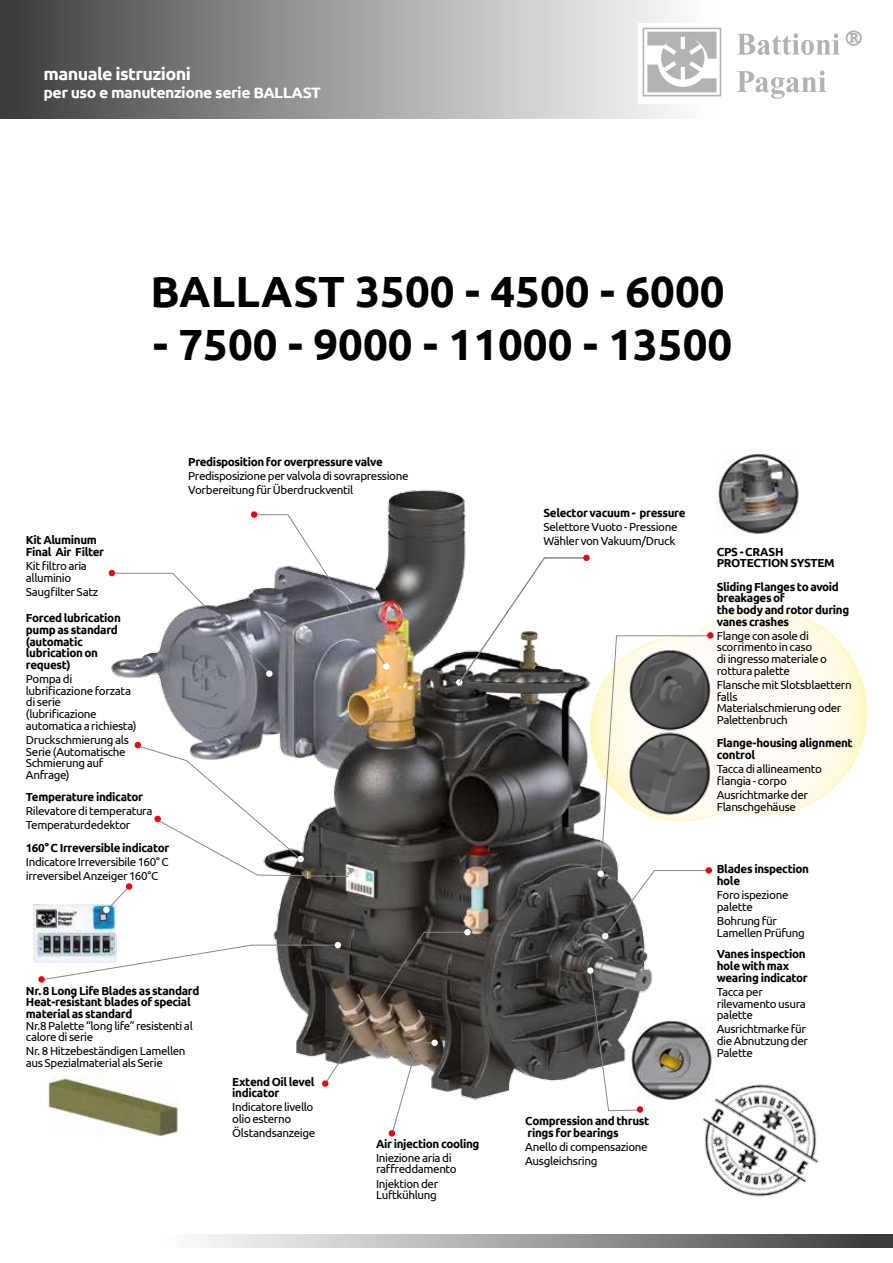
<style>
.page{position:relative;width:893px;height:1263px;background:#fff}
.page>*{position:absolute;margin:0;border:0;box-sizing:border-box;transform-origin:0 0}
.t1{font:700 43.65px "Ubuntu";color:#000}
.t2{font:700 16.95px "Ubuntu";letter-spacing:-.035em;color:#fff;scale:1.06 1}
.t3{font:700 15px "Ubuntu";letter-spacing:-.035em;color:#fff;scale:1.06 1}
.t4{font:11.7px/11.7px "Ubuntu";letter-spacing:-.03em;color:#000}
.t5{font:700 11.7px/11.7px "Ubuntu";letter-spacing:-.03em;color:#000}
</style>
<div class="page">
<div style="left:0;top:0;width:754px;height:118px;background:linear-gradient(to right,#414140,#fff)"></div>
<svg style="left:638px;top:23px;width:94px;height:81px"></svg>
<svg style="left:737px;top:71px;width:89px;height:28px"></svg>
<svg style="left:737px;top:33px;width:103px;height:22px"></svg>
<div style="left:643px;top:28px;width:78px;height:68px;border:2px solid #b3b2b2"></div>
<svg style="left:647px;top:32px;width:69px;height:60px"></svg>
<svg style="left:846px;top:30px;width:16px;height:16px"></svg>
<svg style="left:205px;top:1234px;width:688px;height:13px;background:#9a9a9a"></svg>
<img style="left:108px;top:489px;width:545px;height:611px">
<div style="left:266px;top:670px;width:7px;height:7px;background:#fff;border-radius:50%"></div>
<img style="left:33px;top:904px;width:83px;height:58px">
<div style="left:348px;top:873px;width:7px;height:7px;background:#fff;border-radius:50%"></div>
<div style="left:464px;top:929px;width:7px;height:6px;background:#fff;border-radius:50%"></div>
<svg style="left:109px;top:514px;width:278px;height:160px"></svg>
<div style="left:251px;top:511px;width:6px;height:7px;background:#e30613;border-radius:50%"></div>
<div style="left:383px;top:663px;width:7px;height:7px;background:#fff;border-radius:50%"></div>
<svg style="left:135px;top:742px;width:217px;height:135px"></svg>
<div style="left:297px;top:856px;width:7px;height:6px;background:#fff;border-radius:50%"></div>
<div style="left:38px;top:976px;width:7px;height:6px;background:#e30613;border-radius:50%"></div>
<svg style="left:41px;top:931px;width:427px;height:205px"></svg>
<svg style="left:106px;top:883px;width:27px;height:28px"></svg>
<div style="left:103px;top:906px;width:7px;height:7px;background:#fff;border-radius:50%"></div>
<div style="left:456px;top:679px;width:7px;height:7px;background:#fff;border-radius:50%"></div>
<img style="left:641px;top:1017px;width:73px;height:85px">
<img style="left:717px;top:454px;width:82px;height:82px">
<svg style="left:590px;top:608px;width:277px;height:214px"></svg>
<svg style="left:600px;top:635px;width:111px;height:304px"></svg>
<div style="left:597px;top:870px;width:7px;height:7px;background:#fff;border-radius:50%"></div>
<div style="left:706px;top:867px;width:6px;height:7px;background:#e30613;border-radius:50%"></div>
<div style="left:707px;top:632px;width:7px;height:7px;background:#e30613;border-radius:50%"></div>
<img style="left:677px;top:1060px;width:142px;height:137px">
<svg style="left:458px;top:557px;width:129px;height:127px"></svg>
<svg style="left:589px;top:970px;width:52px;height:141px"></svg>
<div style="left:587px;top:967px;width:7px;height:7px;background:#fff;border-radius:50%"></div>
<div style="left:781px;top:1055px;width:6px;height:7px;background:#fff;border-radius:50%"></div>
<div style="left:637px;top:1106px;width:6px;height:7px;background:#e30613;border-radius:50%"></div>
<div style="left:583px;top:555px;width:7px;height:6px;background:#e30613;border-radius:50%"></div>
<h2 class="t2" style="left:44px;top:63px;width:140px">manuale istruzioni</h2>
<p class="t3" style="left:44px;top:83px;width:263px">per uso e manutenzione serie BALLAST</p>
<h1 class="t1" style="left:150px;top:265px;width:576px">BALLAST 3500 - 4500 - 6000</h1>
<h1 class="t1" style="left:153px;top:318px;width:581px">- 7500 - 9000 - 11000 - 13500</h1>
<p class="t5" style="left:26px;top:534px;width:80px">Kit Aluminum<br>Final Air Filter</p>
<p class="t4" style="left:26px;top:560px;width:63px">Kit filtro aria alluminio</p>
<p class="t4" style="left:26px;top:586px;width:74px">Saugfilter Satz</p>
<p class="t5" style="left:26px;top:612px;width:96px">Forced lubrication pump as standard (automatic lubrication on request)</p>
<p class="t4" style="left:26px;top:673px;width:112px">Pompa di lubrificazione forzata di serie<br>(lubrificazione automatica a richiesta)</p>
<p class="t4" style="left:26px;top:733px;width:105px">Druckschmierung als<br>Serie (Automatische<br>Schmierung auf<br>Anfrage)</p>
<p class="t5" style="left:26px;top:790px;width:119px">Temperature indicator</p>
<p class="t4" style="left:26px;top:803px;width:128px;line-height:14.2px">Rilevatore di temperatura<br>Temperaturdedektor</p>
<p class="t5" style="left:26px;top:842px;width:145px">160° C Irreversible indicator</p>
<p class="t4" style="left:26px;top:854px;width:144px;line-height:14.2px">Indicatore Irreversibile 160° C irreversibel Anzeiger 160°C</p>
<p class="t5" style="left:188px;top:455px;width:196px">Predisposition for overpressure valve</p>
<p class="t4" style="left:188px;top:468px;width:222px;line-height:14.2px">Predisposizione per valvola di sovrapressione<br>Vorbereitung für Überdruckventil</p>
<p class="t5" style="left:26px;top:984px;width:175px">Nr. 8 Long Life Blades as standard<br>Heat-resistant blades of special material as standard</p>
<p class="t4" style="left:26px;top:1019px;width:168px">Nr.8 Palette “long life” resistenti al calore di serie</p>
<p class="t4" style="left:26px;top:1045px;width:161px">Nr. 8 Hitzebeständigen Lamellen aus Spezialmaterial als Serie</p>
<p class="t5" style="left:543px;top:507px;width:144px">Selector vacuum - pressure</p>
<p class="t4" style="left:543px;top:519px;width:136px;line-height:14.2px">Selettore Vuoto - Pressione<br>Wähler von Vakuum/Druck</p>
<p class="t5" style="left:232px;top:1075px;width:84px">Extend Oil level indicator</p>
<p class="t4" style="left:232px;top:1101px;width:83px">Indicatore livello olio esterno</p>
<p class="t4" style="left:232px;top:1127px;width:85px">Ölstandsanzeige</p>
<p class="t5" style="left:525px;top:1115px;width:126px">Compression and thrust rings for bearings</p>
<p class="t4" style="left:525px;top:1139px;width:124px;line-height:14.2px">Anello di compensazione<br>Ausgleichsring</p>
<p class="t5" style="left:376px;top:1137px;width:105px">Air injection cooling</p>
<p class="t4" style="left:376px;top:1151px;width:82px">Iniezione aria di raffreddamento</p>
<p class="t4" style="left:376px;top:1177px;width:64px">Injektion der<br>Luftkühlung</p>
<p class="t5" style="left:717px;top:545px;width:119px">CPS - CRASH<br>PROTECTION SYSTEM</p>
<p class="t5" style="left:717px;top:580px;width:134px">Sliding Flanges to avoid breakages of<br>the body and rotor during vanes crashes</p>
<p class="t4" style="left:717px;top:629px;width:112px">Flange con asole di scorrimento in caso<br>di ingresso materiale o rottura palette</p>
<p class="t4" style="left:717px;top:678px;width:136px">Flansche mit Slotsblaettern falls<br>Materialschmierung oder<br>Palettenbruch</p>
<p class="t5" style="left:717px;top:737px;width:138px">Flange-housing alignment control</p>
<p class="t4" style="left:717px;top:763px;width:107px">Tacca di allineamento flangia - corpo</p>
<p class="t4" style="left:717px;top:788px;width:93px">Ausrichtmarke der<br>Flanschgehäuse</p>
<p class="t5" style="left:717px;top:863px;width:94px">Blades inspection hole</p>
<p class="t4" style="left:717px;top:889px;width:73px">Foro ispezione palette</p>
<p class="t4" style="left:717px;top:915px;width:90px">Bohrung für<br>Lamellen Prüfung</p>
<p class="t5" style="left:717px;top:948px;width:93px">Vanes inspection hole with max wearing indicator</p>
<p class="t4" style="left:717px;top:985px;width:91px">Tacca per rilevamento usura palette</p>
<p class="t4" style="left:717px;top:1023px;width:93px">Ausrichtmarke für die Abnutzung der<br>Palette</p>
</div>
